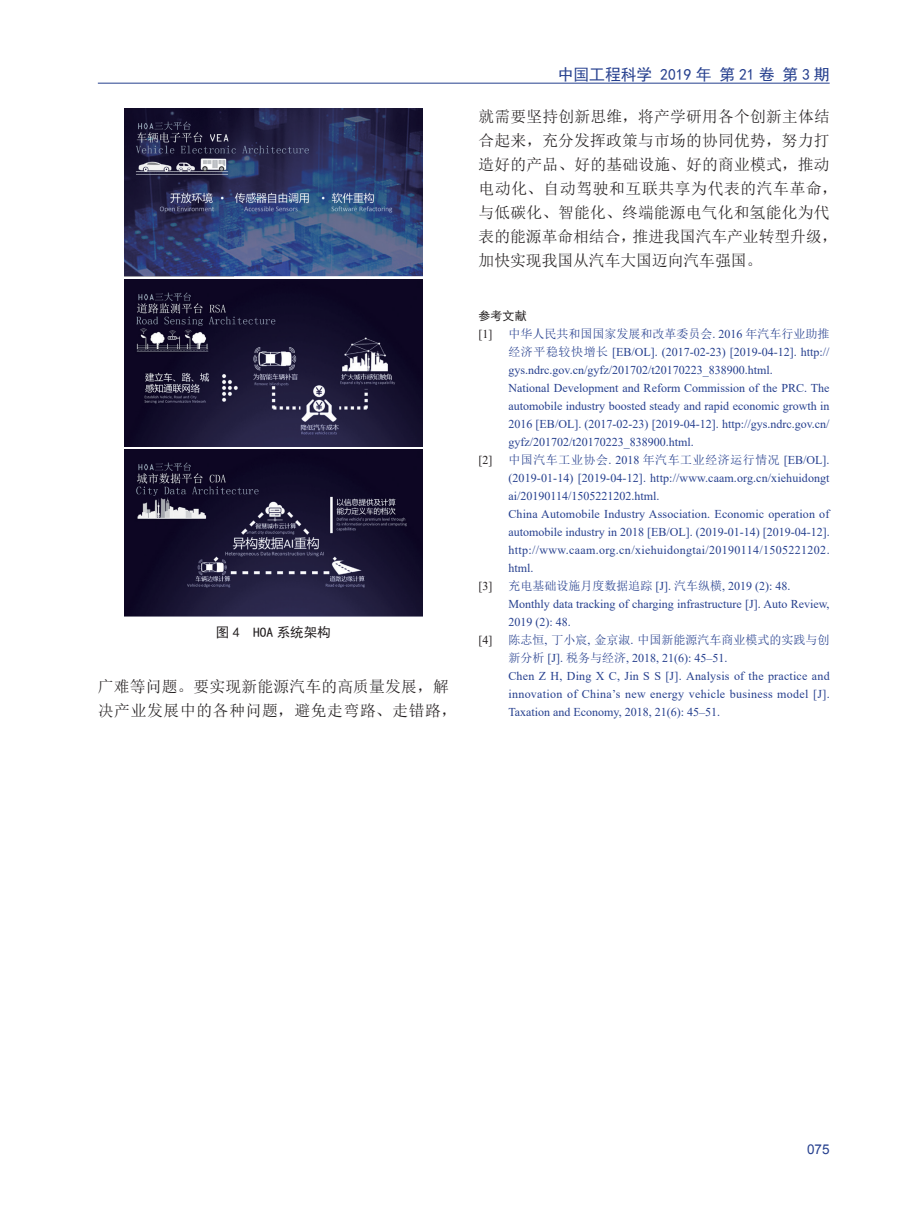
<style>
.page{position:relative;width:919px;height:1217px;background:#fff}
.page>*{position:absolute;margin:0;border:0;box-sizing:border-box;transform-origin:0 0}
.t1{font:15.75px/24px "Sim Sun";letter-spacing:.015em;color:#231f20}
.t2{font:15.75px "Sim Hei";color:#253f8e}
.t3{font:13.5px "Sim Hei";color:#231f20}
.t4{font:13.5px "Arial";color:#253f8e}
.t5{font:12px/18px "Times New Roman";color:#253f8e}
.t6{font:12px "Sim Sun";color:#253f8e}
.t7{font:12px "Sim Sun";letter-spacing:.045em;color:#253f8e}
.t8{font:12px "Times New Roman";color:#231f20}
.t9{font:12px "Sim Hei";color:#231f20}
.s1{font-family:"Times New Roman"}
.s2{font-family:"Sim Sun"}
</style>
<div class="page">
<hr style="left:98px;top:83px;width:731px;height:1px;background:#253f8e">
<img style="left:125px;top:108px;width:297px;height:169px">
<img style="left:124px;top:279px;width:298px;height:167px">
<img style="left:124px;top:449px;width:298px;height:168px">
<p class="t3" style="left:216px;top:625px;width:116px">图 4 HOA 系统架构</p>
<h1 class="t1" style="left:98px;top:674px;width:360px">广难等问题。要实现新能源汽车的高质量发展，解决产业发展中的各种问题，避免走弯路、走错路，</h1>
<h1 class="t2" style="left:557px;top:66px;width:273px">中国工程科学 2019 年 第 21 卷 第 3 期</h1>
<h1 class="t1" style="left:478px;top:104px;width:360px">就需要坚持创新思维，将产学研用各个创新主体结合起来，充分发挥政策与市场的协同优势，努力打造好的产品、好的基础设施、好的商业模式，推动电动化、自动驾驶和互联共享为代表的汽车革命，与低碳化、智能化、终端能源电气化和氢能化为代表的能源革命相结合，推进我国汽车产业转型升级，加快实现我国从汽车大国迈向汽车强国。</h1>
<p class="t9" style="left:478px;top:309px;width:49px">参考文献</p>
<p class="t8" style="left:478px;top:325px;width:15px">[1]</p>
<p class="t6" style="left:508px;top:327px;width:323px">中华人民共和国国家发展和改革委员会<span class="s1">. 2016</span> 年汽车行业助推</p>
<p class="t5" style="left:508px;top:342px;width:323px"><span class="s2">经济平稳较快增长</span> [EB/OL]. (2017-02-23) [2019-04-12]. http:// gys.ndrc.gov.cn/gyfz/201702/t20170223_838900.html.<br>National Development and Reform Commission of the PRC. The automobile industry boosted steady and rapid economic growth in 2016 [EB/OL]. (2017-02-23) [2019-04-12]. http://gys.ndrc.gov.cn/ gyfz/201702/t20170223_838900.html.</p>
<p class="t8" style="left:478px;top:451px;width:15px">[2]</p>
<p class="t7" style="left:508px;top:453px;width:323px">中国汽车工业协会<span class="s1">. 2018</span> 年汽车工业经济运行情况 <span class="s1">[EB/OL].</span></p>
<p class="t5" style="left:508px;top:468px;width:323px">(2019-01-14) [2019-04-12]. http://www.caam.org.cn/xiehuidongt ai/20190114/1505221202.html.<br>China Automobile Industry Association. Economic operation of automobile industry in 2018 [EB/OL]. (2019-01-14) [2019-04-12]. http://www.caam.org.cn/xiehuidongtai/20190114/1505221202. html.</p>
<p class="t8" style="left:478px;top:577px;width:15px">[3]</p>
<p class="t6" style="left:508px;top:579px;width:283px">充电基础设施月度数据追踪 <span class="s1">[J].</span> 汽车纵横<span class="s1">, 2019 (2): 48.</span></p>
<p class="t5" style="left:508px;top:594px;width:323px">Monthly data tracking of charging infrastructure [J]. Auto Review,<br>2019 (2): 48.</p>
<p class="t8" style="left:478px;top:631px;width:15px">[4]</p>
<p class="t6" style="left:508px;top:633px;width:322px">陈志恒<span class="s1">,</span> 丁小宸<span class="s1">,</span> 金京淑<span class="s1">.</span> 中国新能源汽车商业模式的实践与创</p>
<p class="t5" style="left:508px;top:648px;width:323px"><span class="s2">新分析</span> [J]. <span class="s2">税务与经济</span>, 2018, 21(6): 45–51.<br>Chen Z H, Ding X C, Jin S S [J]. Analysis of the practice and innovation of China’s new energy vehicle business model [J].<br>Taxation and Economy, 2018, 21(6): 45–51.</p>
<p class="t4" style="left:807px;top:1140px;width:24px">075</p>
</div>
